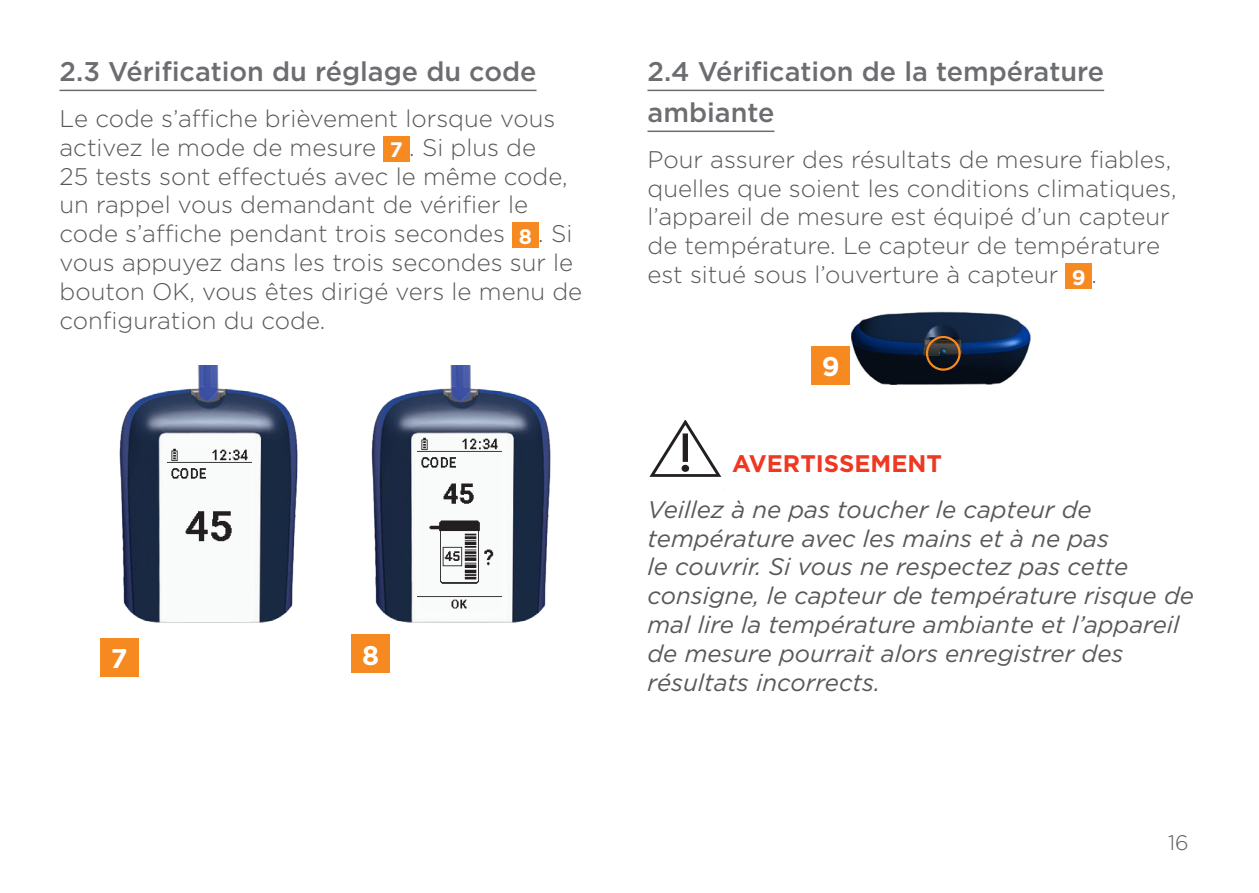
<style>
.page{position:relative;width:1259px;height:893px;background:#fff}
.page>*{position:absolute;margin:0;border:0;box-sizing:border-box;transform-origin:0 0}
.Section_header{font:500 27px "Gotham";color:#6c6d70}
.Box_number{font:700 27px "Gotham";color:#fff}
.Body_text{font:300 24px/28.8px "Gotham";color:#57585a}
.Body_text-2{font:italic 24px/28.8px "Gotham";color:#57585a}
.Heading_1{font:700 24px "Gotham";color:#ef3822}
.t1{font:700 21px "Gotham";color:#fff}
.t2{font:300 21px "Gotham";color:#57585a}
</style>
<div class="page">
<img style="left:119px;top:366px;width:179px;height:257px">
<div style="left:351px;top:634px;width:39px;height:39px;background:#f6891f"></div>
<div style="left:100px;top:638px;width:38px;height:38px;background:#f6891f"></div>
<img style="left:167px;top:447px;width:84px;height:175px">
<img style="left:371px;top:366px;width:180px;height:257px">
<img style="left:417px;top:437px;width:84px;height:174px">
<img style="left:851px;top:312px;width:179px;height:73px">
<div style="left:926px;top:336px;width:34px;height:35px;border:2px solid #f6891f;border-radius:50%"></div>
<div style="left:811px;top:346px;width:39px;height:39px;background:#f6891f"></div>
<hr style="left:647px;top:90px;width:457px;height:1px;background:#6c6d70">
<hr style="left:647px;top:131px;width:127px;height:1px;background:#6c6d70">
<div style="left:1065px;top:263px;width:26px;height:26px;background:#f6891f"></div>
<hr style="left:60px;top:90px;width:476px;height:1px;background:#6c6d70">
<div style="left:383px;top:136px;width:26px;height:26px;background:#f6891f"></div>
<div style="left:512px;top:222px;width:26px;height:26px;background:#f6891f"></div>
<img style="left:649px;top:421px;width:73px;height:56px">
<p class="Section_header" style="left:60px;top:54px;width:478px">2.3 Vérification du réglage du code</p>
<p class="Body_text" style="left:60px;top:103px;width:497px">Le code s’affiche brièvement lorsque vous activez le mode de mesure</p>
<p class="Body_text" style="left:60px;top:132px;width:510px;text-indent:350px">. Si plus de<br>25 tests sont effectués avec le même code, un rappel vous demandant de vérifier le code s’affiche pendant trois secondes</p>
<p class="t1" style="left:390px;top:136px;width:14px">7</p>
<p class="Body_text" style="left:60px;top:219px;width:524px;text-indent:479px">. Si vous appuyez dans les trois secondes sur le bouton OK, vous êtes dirigé vers le menu de configuration du code.</p>
<p class="t1" style="left:518px;top:222px;width:15px">8</p>
<p class="Box_number" style="left:111px;top:640px;width:18px">7</p>
<p class="Box_number" style="left:362px;top:637px;width:19px">8</p>
<p class="Section_header" style="left:647px;top:54px;width:458px">2.4 Vérification de la température</p>
<p class="Section_header" style="left:647px;top:95px;width:128px">ambiante</p>
<p class="Body_text" style="left:647px;top:144px;width:531px">Pour assurer des résultats de mesure fiables, quelles que soient les conditions climatiques, l’appareil de mesure est équipé d’un capteur de température. Le capteur de température est situé sous l’ouverture à capteur</p>
<p class="t1" style="left:1071px;top:263px;width:15px">9</p>
<p class="Body_text" style="left:1091px;top:260px;width:7px">.</p>
<p class="Box_number" style="left:821px;top:349px;width:19px">9</p>
<p class="Heading_1" style="left:732px;top:448px;width:211px">AVERTISSEMENT</p>
<p class="Body_text-2" style="left:647px;top:494px;width:548px">Veillez à ne pas toucher le capteur de température avec les mains et à ne pas<br>le couvrir. Si vous ne respectez pas cette consigne, le capteur de température risque de mal lire la température ambiante et l’appareil de mesure pourrait alors enregistrer des résultats incorrects.</p>
<p class="t2" style="left:1168px;top:830px;width:22px">16</p>
</div>
